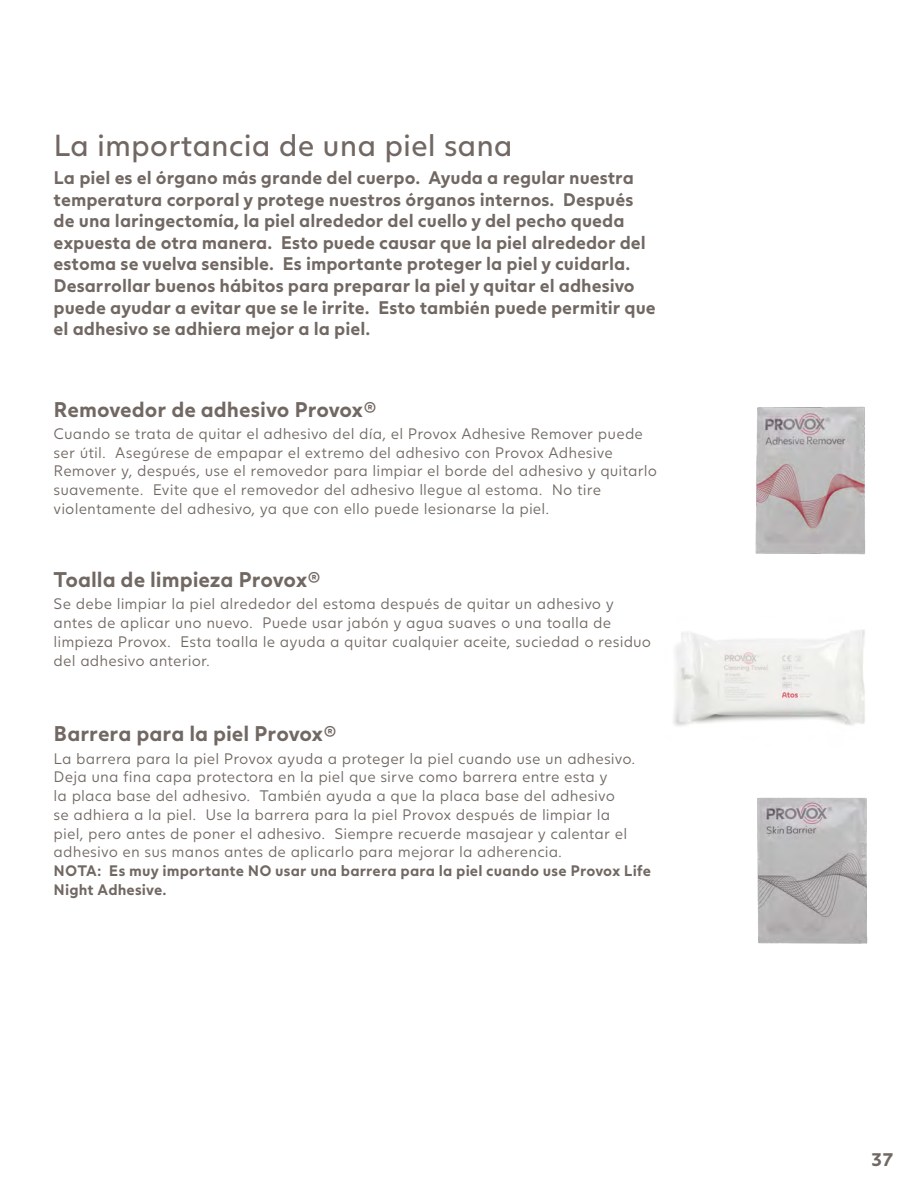
<style>
.page{position:relative;width:919px;height:1187px;background:#fff}
.page>*{position:absolute;margin:0;border:0;box-sizing:border-box;transform-origin:0 0}
.IntroParagraph_Bold{font:30px "Juli Sans";color:#716863}
.Body_Heading_Bold{font:700 21px "Juli Sans";letter-spacing:-.005em;color:#716863}
.SubHeader_Bold_12pt{font:700 18px/21.6px "Juli Sans";color:#716863}
.Body_text{font:300 15px/18.8px "Juli Sans";letter-spacing:.005em;color:#716863}
.s1{font-weight:700}
</style>
<div class="page">
<img style="left:755px;top:406px;width:110px;height:149px">
<img style="left:673px;top:630px;width:192px;height:96px">
<img style="left:757px;top:797px;width:111px;height:147px">
<p class="IntroParagraph_Bold" style="left:54px;top:127px;width:460px">La importancia de una piel sana</p>
<p class="SubHeader_Bold_12pt" style="left:54px;top:167px;width:603px">La piel es el órgano más grande del cuerpo. Ayuda a regular nuestra temperatura corporal y protege nuestros órganos internos. Después de una laringectomía, la piel alrededor del cuello y del pecho queda expuesta de otra manera. Esto puede causar que la piel alrededor del estoma se vuelva sensible. Es importante proteger la piel y cuidarla.<br>Desarrollar buenos hábitos para preparar la piel y quitar el adhesivo puede ayudar a evitar que se le irrite. Esto también puede permitir que el adhesivo se adhiera mejor a la piel.</p>
<p class="Body_Heading_Bold" style="left:54px;top:396px;width:324px">Removedor de adhesivo Provox®</p>
<p class="Body_text" style="left:54px;top:424px;width:604px">Cuando se trata de quitar el adhesivo del día, el Provox Adhesive Remover puede ser útil. Asegúrese de empapar el extremo del adhesivo con Provox Adhesive Remover y, después, use el removedor para limpiar el borde del adhesivo y quitarlo suavemente. Evite que el removedor del adhesivo llegue al estoma. No tire violentamente del adhesivo, ya que con ello puede lesionarse la piel.</p>
<p class="Body_Heading_Bold" style="left:54px;top:567px;width:268px">Toalla de limpieza Provox®</p>
<p class="Body_text" style="left:54px;top:595px;width:599px">Se debe limpiar la piel alrededor del estoma después de quitar un adhesivo y antes de aplicar uno nuevo. Puede usar jabón y agua suaves o una toalla de limpieza Provox. Esta toalla le ayuda a quitar cualquier aceite, suciedad o residuo del adhesivo anterior.</p>
<p class="Body_Heading_Bold" style="left:54px;top:721px;width:284px">Barrera para la piel Provox®</p>
<p class="Body_text" style="left:54px;top:749px;width:598px">La barrera para la piel Provox ayuda a proteger la piel cuando use un adhesivo.<br>Deja una fina capa protectora en la piel que sirve como barrera entre esta y<br>la placa base del adhesivo. También ayuda a que la placa base del adhesivo<br>se adhiera a la piel. Use la barrera para la piel Provox después de limpiar la<br>piel, pero antes de poner el adhesivo. Siempre recuerde masajear y calentar el adhesivo en sus manos antes de aplicarlo para mejorar la adherencia.<br><span class="s1">NOTA: Es muy importante NO usar una barrera para la piel cuando use Provox Life Night Adhesive.</span></p>
<p class="SubHeader_Bold_12pt" style="left:871px;top:1149px;width:23px">37</p>
</div>
